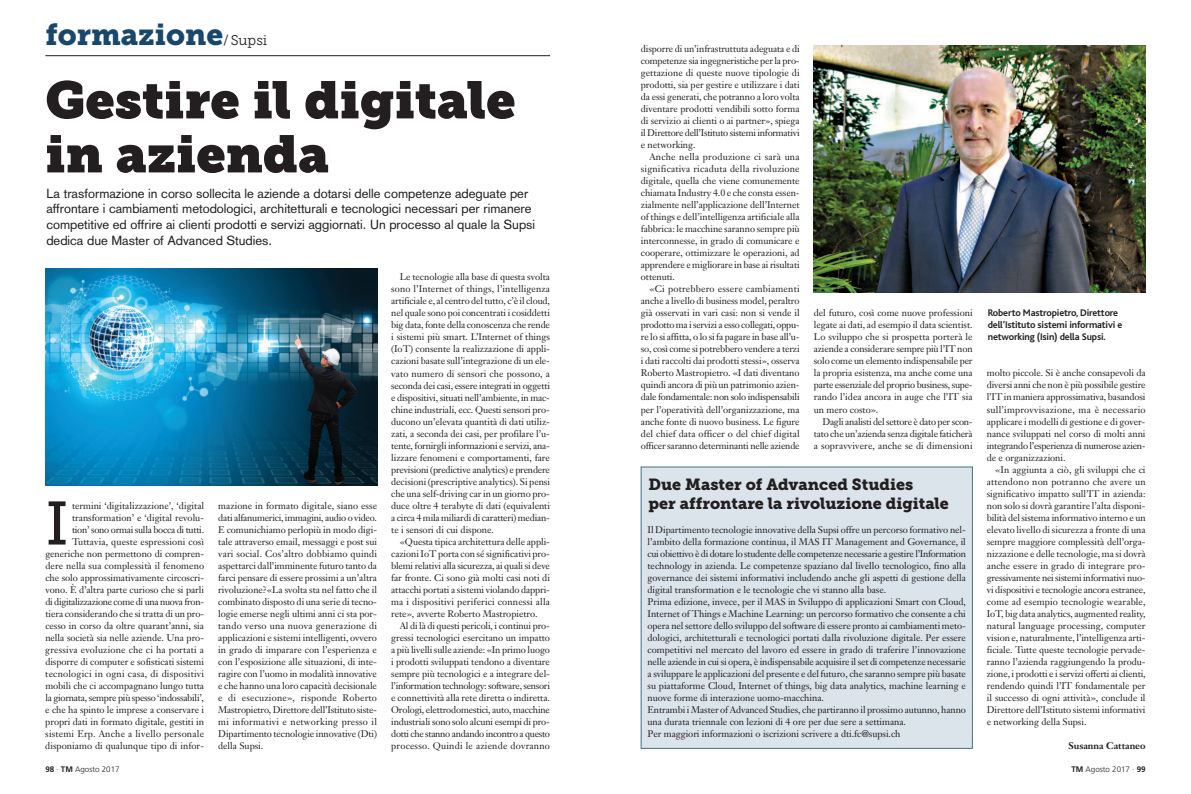
<style>
.page{position:relative;width:1191px;height:794px;background:#fff}
.page>*{position:absolute;margin:0;border:0;box-sizing:border-box;transform-origin:0 0}
.t1{font:61.1px "Museo Slab 500";color:#231f20}
.t2{font:52px/54px "Museo Slab";color:#231f20}
.t3{font:30px "Museo Slab 900";color:#19476b}
.t4{font:16px/19px "Museo Slab 900";color:#231f20}
.t5{font:13px/15.6px "Akzidenz Grotesk";color:#231f20}
.t6{font:700 10px/12px "Bliss";letter-spacing:-.015em;color:#231f20}
.t7{font:9.5px/12px "Janson Text";letter-spacing:-.005em;color:#231f20;text-align:justify}
.t8{font:700 9.5px "Janson Text";letter-spacing:-.005em;color:#231f20}
.t9{font:300 8px "Frutiger";color:#231f20}
.s1{font-family:"Museo Slab 300";font-size:14px;color:#231f20}
.s2{font-weight:700}
</style>
<div class="page">
<img style="left:45px;top:269px;width:332px;height:216px">
<img style="left:814px;top:45px;width:331px;height:247px">
<div style="left:641px;top:467px;width:331px;height:281px;background:#dbe4ea"></div>
<hr style="left:45px;top:56px;width:505px;height:1px;background:#231f20">
<h3 class="t3" style="left:45px;top:24px;width:223px">formazione<span class="s1">/Supsi</span></h3>
<h2 class="t2" style="left:45px;top:78px;width:472px">Gestire il digitale in azienda</h2>
<p class="t5" style="left:46px;top:187px;width:490px">La trasformazione in corso sollecita le aziende a dotarsi delle competenze adeguate per affrontare i cambiamenti metodologici, architetturali e tecnologici necessari per rimanere competitive ed offrire ai clienti prodotti e servizi aggiornati. Un processo al quale la Supsi dedica due Master of Advanced Studies.</p>
<p class="t7" style="left:45px;top:500px;width:160px;text-align:right">termini ‘digitalizzazione’, ‘digital transformation’ e ‘digital revolu-<br>tion’ sono ormai sulla bocca di tutti.<br>Tuttavia, queste espressioni così generiche non permettono di compren&shy;dere nella sua complessità il fenomeno che solo approssimativamente circoscri&shy;vono. È d’altra parte curioso che si parli di digitalizzazione come di una nuova fron&shy;tiera considerando che si tratta di un pro&shy;cesso in corso da oltre quarant’anni, sia nella società sia nelle aziende. Una pro&shy;gressiva evoluzione che ci ha portati a disporre di computer e sofisticati sistemi tecnologici in ogni casa, di dispositivi mobili che ci accompagnano lungo tutta la giornata, sempre più spesso ‘indossabili’, e che ha spinto le imprese a conservare i propri dati in formato digitale, gestiti in sistemi Erp. Anche a livello personale disponiamo di qualunque tipo di infor-</p>
<p class="t7" style="left:218px;top:500px;width:160px">mazione in formato digitale, siano esse dati alfanumerici, immagini, audio o video.<br>E comunichiamo perlopiù in modo digi&shy;tale attraverso email, messaggi e post sui vari social. Cos’altro dobbiamo quindi aspettarci dall’imminente futuro tanto da farci pensare di essere prossimi a un’altra rivoluzione?«La svolta sta nel fatto che il combinato disposto di una serie di tecno&shy;logie emerse negli ultimi anni ci sta por&shy;tando verso una nuova generazione di applicazioni e sistemi intelligenti, ovvero in grado di imparare con l’esperienza e con l’esposizione alle situazioni, di inte&shy;ragire con l’uomo in modalità innovative e che hanno una loro capacità decisionale e di esecuzione», risponde Roberto Mastropietro, Direttore dell’Istituto siste&shy;mi informativi e networking presso il Dipartimento tecnologie innovative (Dti) della Supsi.</p>
<h1 class="t1" style="left:45px;top:501px;width:25px">I</h1>
<p class="t9" style="left:45px;top:765px;width:76px"><span class="s2">98</span> · <span class="s2">TM</span> Agosto 2017</p>
<p class="t7" style="left:391px;top:272px;width:160px;text-indent:9px">Le tecnologie alla base di questa svolta sono l’Internet of things, l’intelligenza artificiale e, al centro del tutto, c’è il cloud, nel quale sono poi concentrati i cosiddetti big data, fonte della conoscenza che rende i sistemi più smart. L’Internet of things (IoT) consente la realizzazione di appli&shy;cazioni basate sull’integrazione di un ele&shy;vato numero di sensori che possono, a seconda dei casi, essere integrati in oggetti e dispositivi, situati nell’ambiente, in mac&shy;chine industriali, ecc. Questi sensori pro&shy;ducono un’elevata quantità di dati utiliz&shy;zati, a seconda dei casi, per profilare l’u&shy;tente, fornirgli informazioni e servizi, ana&shy;lizzare fenomeni e comportamenti, fare previsioni (predictive analytics) e prendere decisioni (prescriptive analytics). Si pensi che una self-driving car in un giorno pro&shy;duce oltre 4 terabyte di dati (equivalenti a circa 4 mila miliardi di caratteri) median&shy;te i sensori di cui dispone.</p>
<p class="t7" style="left:391px;top:536px;width:160px;text-indent:9px">«Questa tipica architettura delle appli&shy;cazioni IoT porta con sé significativi pro&shy;blemi relativi alla sicurezza, ai quali si deve far fronte. Ci sono già molti casi noti di attacchi portati a sistemi violando dappri&shy;ma i dispositivi periferici connessi alla rete», avverte Roberto Mastropietro.</p>
<p class="t7" style="left:391px;top:620px;width:160px;text-indent:9px">Al di là di questi pericoli, i continui pro&shy;gressi tecnologici esercitano un impatto a più livelli sulle aziende: «In primo luogo i prodotti sviluppati tendono a diventare sempre più tecnologici e a integrare del&shy;l’information technology: software, sensori e connettività alla rete diretta o indiretta.<br>Orologi, elettrodomestici, auto, macchine industriali sono solo alcuni esempi di pro&shy;dotti che stanno andando incontro a questo processo. Quindi le aziende dovranno</p>
<p class="t7" style="left:641px;top:44px;width:160px">disporre di un’infrastruttuta adeguata e di competenze sia ingegneristiche per la pro&shy;gettazione di queste nuove tipologie di prodotti, sia per gestire e utilizzare i dati da essi generati, che potranno a loro volta diventare prodotti vendibili sotto forma di servizio ai clienti o ai partner», spiega il Direttore dell’Istituto sistemi informativi e networking.</p>
<p class="t7" style="left:641px;top:152px;width:160px;text-indent:9px">Anche nella produzione ci sarà una significativa ricaduta della rivoluzione digitale, quella che viene comunemente chiamata Industry 4.0 e che consta essen&shy;zialmente nell’applicazione dell’Internet of things e dell’intelligenza artificiale alla fabbrica: le macchine saranno sempre più interconnesse, in grado di comunicare e cooperare, ottimizzare le operazioni, ad apprendere e migliorare in base ai risultati ottenuti.</p>
<p class="t7" style="left:641px;top:284px;width:160px;text-indent:9px">«Ci potrebbero essere cambiamenti anche a livello di business model, peraltro già osservati in vari casi: non si vende il prodotto ma i servizi a esso collegati, oppu&shy;re lo si affitta, o lo si fa pagare in base all’u&shy;so, così come si potrebbero vendere a terzi i dati raccolti dai prodotti stessi», osserva Roberto Mastropietro. «I dati diventano quindi ancora di più un patrimonio azien&shy;dale fondamentale: non solo indispensabili per l’operatività dell’organizzazione, ma anche fonte di nuovo business. Le figure del chief data officer o del chief digital officer saranno determinanti nelle aziende</p>
<p class="t7" style="left:814px;top:308px;width:160px">del futuro, così come nuove professioni legate ai dati, ad esempio il data scientist.<br>Lo sviluppo che si prospetta porterà le aziende a considerare sempre più l’IT non solo come un elemento indispensabile per la propria esistenza, ma anche come una parte essenziale del proprio business, supe&shy;rando l’idea ancora in auge che l’IT sia un mero costo».</p>
<p class="t7" style="left:814px;top:416px;width:160px;text-indent:9px">Dagli analisti del settore è dato per scon&shy;tato che un’azienda senza digitale faticherà a sopravvivere, anche se di dimensioni</p>
<h3 class="t4" style="left:648px;top:476px;width:302px">Due Master of Advanced Studies<br>per affrontare la rivoluzione digitale</h3>
<p class="t7" style="left:647px;top:524px;width:320px;text-align:left">Il Dipartimento tecnologie innovative della Supsi offre un percorso formativo nel&shy;l’ambito della formazione continua, il MAS IT Management and Governance, il cui obiettivo è di dotare lo studente delle competenze necessarie a gestire l’Information technology in azienda. Le competenze spaziano dal livello tecnologico, fino alla governance dei sistemi informativi includendo anche gli aspetti di gestione della digital transformation e le tecnologie che vi stanno alla base.<br>Prima edizione, invece, per il MAS in Sviluppo di applicazioni Smart con Cloud, Internet of Things e Machine Learning: un percorso formativo che consente a chi opera nel settore dello sviluppo del software di essere pronto ai cambiamenti meto&shy;dologici, architetturali e tecnologici portati dalla rivoluzione digitale. Per essere competitivi nel mercato del lavoro ed essere in grado di traferire l’innovazione nelle aziende in cui si opera, è indispensabile acquisire il set di competenze necessarie a sviluppare le applicazioni del presente e del futuro, che saranno sempre più basate su piattaforme Cloud, Internet of things, big data analytics, machine learning e nuove forme di interazione uomo-macchina.<br>Entrambi i Master ofAdvanced Studies, che partiranno il prossimo autunno, hanno una durata triennale con lezioni di 4 ore per due sere a settimana.<br>Per maggiori informazioni o iscrizioni scrivere a dti.fc@supsi.ch</p>
<p class="t6" style="left:987px;top:308px;width:136px">Roberto Mastropietro, Direttore dell’Istituto sistemi informativi e networking (Isin) della Supsi.</p>
<p class="t7" style="left:986px;top:368px;width:160px">molto piccole. Si è anche consapevoli da diversi anni che non è più possibile gestire l’IT in maniera approssimativa, basandosi sull’improvvisazione, ma è necessario applicare i modelli di gestione e di gover&shy;nance sviluppati nel corso di molti anni integrando l’esperienza di numerose azien&shy;de e organizzazioni.</p>
<p class="t7" style="left:986px;top:464px;width:160px;text-indent:9px">«In aggiunta a ciò, gli sviluppi che ci attendono non potranno che avere un significativo impatto sull’IT in azienda: non solo si dovrà garantire l’alta disponi&shy;bilità del sistema informativo interno e un elevato livello di sicurezza a fronte di una sempre maggiore complessità dell’orga&shy;nizzazione e delle tecnologie, ma si dovrà anche essere in grado di integrare pro&shy;gressivamente nei sistemi informativi nuo&shy;vi dispositivi e tecnologie ancora estranee, come ad esempio tecnologie wearable, IoT, big data analytics, augmented reality, natural language processing, computer vision e, naturalmente, l’intelligenza arti&shy;ficiale. Tutte queste tecnologie pervade&shy;ranno l’azienda raggiungendo la produ&shy;zione, i prodotti e i servizi offerti ai clienti, rendendo quindi l’IT fondamentale per il successo di ogni attività», conclude il Direttore dell’Istituto sistemi informativi e networking della Supsi.</p>
<p class="t8" style="left:1068px;top:741px;width:79px">Susanna Cattaneo</p>
<p class="t9" style="left:1071px;top:765px;width:76px"><span class="s2">TM</span> Agosto 2017 · <span class="s2">99</span></p>
</div>
